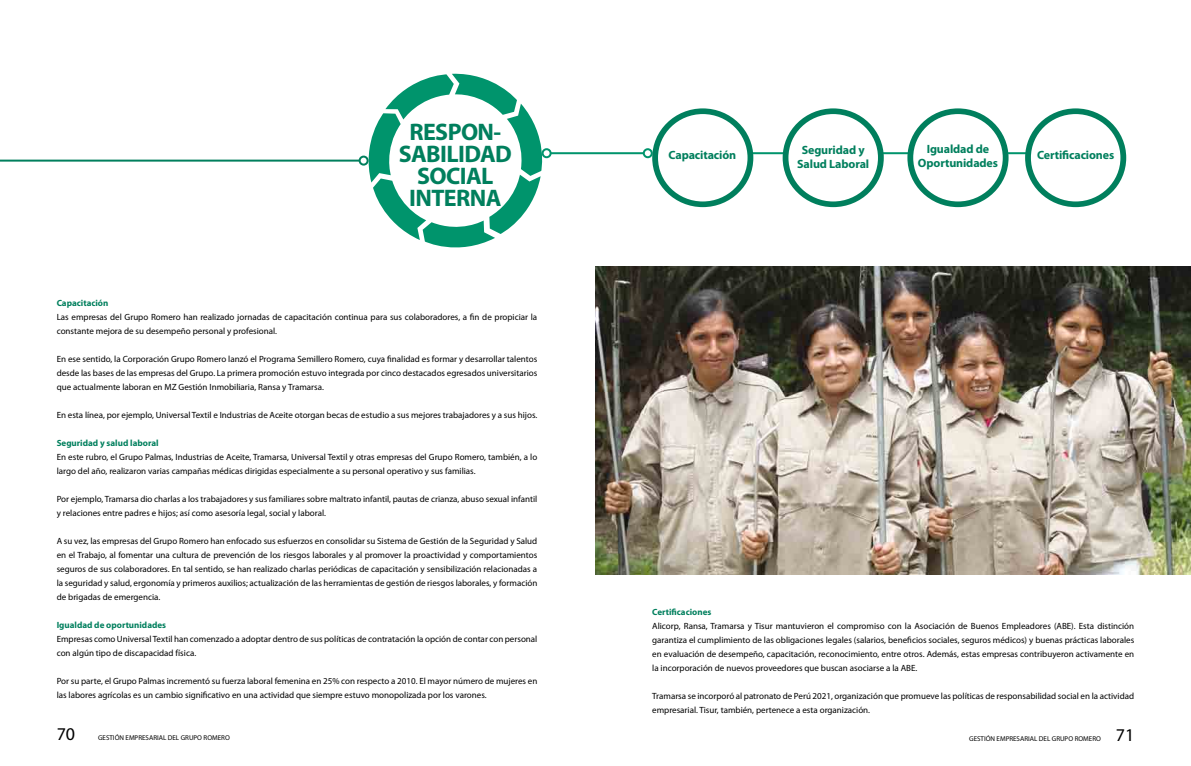
<style>
.page{position:relative;width:1191px;height:766px;background:#fff}
.page>*{position:absolute;margin:0;border:0;box-sizing:border-box;transform-origin:0 0}
.t1{font:700 24px/22px "Myriad Pro";letter-spacing:-.025em;color:#007f5d;text-align:center}
.t2{font:18px "Myriad Pro";color:#000}
.t3{font:700 12px/14px "Myriad Pro";letter-spacing:-.01em;color:#007f5d;text-align:center}
.t4{font:9px/14px "Myriad Pro";color:#000}
.t5{font:700 9px "Myriad Pro";color:#007f5d}
.t6{font:7px "Myriad Pro";color:#000}
</style>
<div class="page">
<svg style="left:361px;top:73px;width:187px;height:175px"></svg>
<hr style="left:0;top:159px;width:360px;height:2px;background:#007f5d">
<div style="left:359px;top:155px;width:10px;height:10px;border:2px solid #007f5d;border-radius:50%"></div>
<hr style="left:550px;top:152px;width:94px;height:2px;background:#00946c">
<div style="left:541px;top:148px;width:10px;height:10px;border:2px solid #00946c;border-radius:50%"></div>
<div style="left:643px;top:148px;width:10px;height:10px;border:2px solid #00946c;border-radius:50%"></div>
<hr style="left:751px;top:152px;width:33px;height:2px;background:#00946c">
<hr style="left:882px;top:152px;width:28px;height:2px;background:#00946c">
<svg style="left:652px;top:108px;width:101px;height:99px"></svg>
<svg style="left:782px;top:108px;width:101px;height:99px"></svg>
<svg style="left:907px;top:108px;width:219px;height:99px"></svg>
<img style="left:595px;top:266px;width:596px;height:308px">
<h1 class="t1" style="left:399px;top:120px;width:115px">RESPON-<br>SABILIDAD<br>SOCIAL<br>INTERNA</h1>
<p class="t5" style="left:57px;top:297px;width:53px">Capacitación</p>
<p class="t4" style="left:57px;top:310px;width:482px">Las empresas del Grupo Romero han realizado jornadas de capacitación continua para sus colaboradores, a fin de propiciar la constante mejora de su desempeño personal y profesional.</p>
<p class="t4" style="left:57px;top:352px;width:482px;text-align:justify">En ese sentido, la Corporación Grupo Romero lanzó el Programa Semillero Romero, cuya finalidad es formar y desarrollar talentos desde las bases de las empresas del Grupo. La primera promoción estuvo integrada por cinco destacados egresados universitarios que actualmente laboran en MZ Gestión Inmobiliaria, Ransa y Tramarsa.</p>
<p class="t4" style="left:57px;top:408px;width:482px">En esta línea, por ejemplo, Universal Textil e Industrias de Aceite otorgan becas de estudio a sus mejores trabajadores y a sus hijos.</p>
<p class="t5" style="left:57px;top:437px;width:103px">Seguridad y salud laboral</p>
<p class="t4" style="left:57px;top:450px;width:482px">En este rubro, el Grupo Palmas, Industrias de Aceite, Tramarsa, Universal Textil y otras empresas del Grupo Romero, también, a lo largo del año, realizaron varias campañas médicas dirigidas especialmente a su personal operativo y sus familias.</p>
<p class="t4" style="left:57px;top:492px;width:482px">Por ejemplo, Tramarsa dio charlas a los trabajadores y sus familiares sobre maltrato infantil, pautas de crianza, abuso sexual infantil y relaciones entre padres e hijos; así como asesoría legal, social y laboral.</p>
<p class="t4" style="left:57px;top:534px;width:482px;text-align:justify">A su vez, las empresas del Grupo Romero han enfocado sus esfuerzos en consolidar su Sistema de Gestión de la Seguridad y Salud en el Trabajo, al fomentar una cultura de prevención de los riesgos laborales y al promover la proactividad y comportamientos seguros de sus colaboradores. En tal sentido, se han realizado charlas periódicas de capacitación y sensibilización relacionadas a la seguridad y salud, ergonomía y primeros auxilios; actualización de las herramientas de gestión de riesgos laborales, y formación de brigadas de emergencia.</p>
<p class="t5" style="left:57px;top:619px;width:111px">Igualdad de oportunidades</p>
<p class="t4" style="left:57px;top:632px;width:482px">Empresas como Universal Textil han comenzado a adoptar dentro de sus políticas de contratación la opción de contar con personal con algún tipo de discapacidad física.</p>
<p class="t4" style="left:57px;top:674px;width:482px">Por su parte, el Grupo Palmas incrementó su fuerza laboral femenina en 25% con respecto a 2010. El mayor número de mujeres en las labores agrícolas es un cambio significativo en una actividad que siempre estuvo monopolizada por los varones.</p>
<h3 class="t3" style="left:668px;top:147px;width:69px">Capacitación</h3>
<h3 class="t3" style="left:797px;top:143px;width:74px">Seguridad y<br>Salud Laboral</h3>
<h3 class="t3" style="left:918px;top:142px;width:82px">Igualdad de<br>Oportunidades</h3>
<h3 class="t3" style="left:1037px;top:148px;width:79px">Certificaciones</h3>
<p class="t5" style="left:652px;top:606px;width:61px">Certificaciones</p>
<p class="t4" style="left:652px;top:618px;width:483px;text-align:justify">Alicorp, Ransa, Tramarsa y Tisur mantuvieron el compromiso con la Asociación de Buenos Empleadores (ABE). Esta distinción garantiza el cumplimiento de las obligaciones legales (salarios, beneficios sociales, seguros médicos) y buenas prácticas laborales en evaluación de desempeño, capacitación, reconocimiento, entre otros. Además, estas empresas contribuyeron activamente en la incorporación de nuevos proveedores que buscan asociarse a la ABE.</p>
<p class="t4" style="left:652px;top:688px;width:483px">Tramarsa se incorporó al patronato de Perú 2021, organización que promueve las políticas de responsabilidad social en la actividad empresarial. Tisur, también, pertenece a esta organización.</p>
<h2 class="t2" style="left:57px;top:722px;width:20px">70</h2>
<p class="t6" style="left:98px;top:733px;width:133px">GESTIÓN EMPRESARIAL DEL GRUPO ROMERO</p>
<p class="t6" style="left:969px;top:733px;width:133px">GESTIÓN EMPRESARIAL DEL GRUPO ROMERO</p>
<h2 class="t2" style="left:1115px;top:723px;width:20px">71</h2>
</div>
